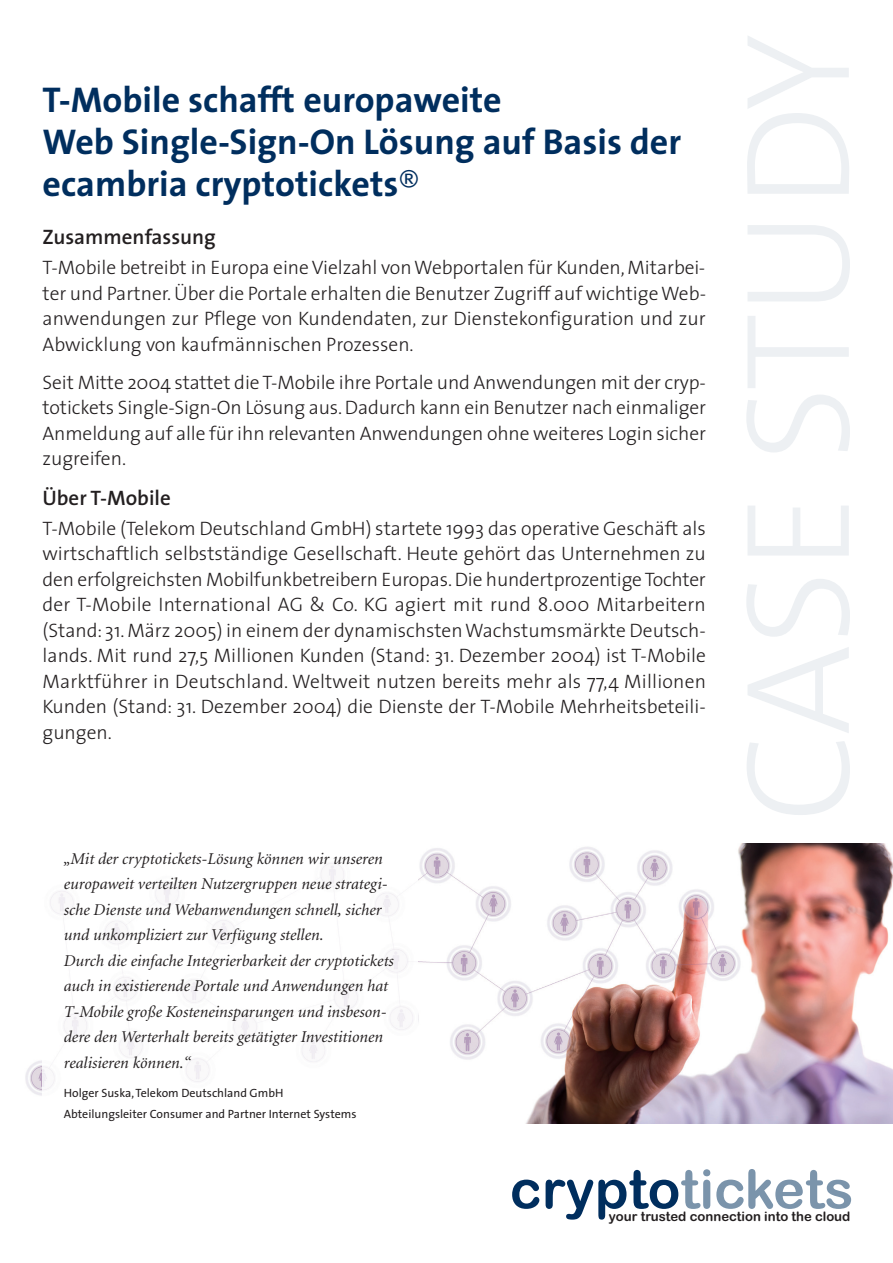
<style>
.page{position:relative;width:893px;height:1263px;background:#fff}
.page>*{position:absolute;margin:0;border:0;box-sizing:border-box;transform-origin:0 0}
.t1{font:54px "Arial Rounded MT Bold";color:#7b94ab}
.t2{font:700 36px/42px "The Sans";color:#002e5e}
.t3{font:600 21px "The Sans";color:#231f20}
.t4{font:300 19.5px/25.5px "The Sans";color:#231f20;text-align:justify}
.t5{font:italic 16.5px/25.5px "Minion";color:#231f20}
.t6{font:13.05px "Arial Rounded MT Bold";color:#231f20}
.t7{font:12px/21px "The Sans";color:#231f20}
.s1{color:#002e5e}
</style>
<div class="page">
<svg style="left:746px;top:36px;width:104px;height:779px"></svg>
<img style="left:25px;top:843px;width:868px;height:280px">
<img style="left:43px;top:843px;width:374px;height:280px">
<h2 class="t2" style="left:43px;top:82px;width:640px">T-Mobile schafft europaweite<br>Web Single-Sign-On Lösung auf Basis der ecambria cryptotickets<sup>®</sup></h2>
<p class="t3" style="left:43px;top:229px;width:175px">Zusammenfassung</p>
<p class="t4" style="left:43px;top:257px;width:665px">T-Mobile betreibt in Europa eine Vielzahl von Webportalen für Kunden, Mitarbei&shy;ter und Partner. Über die Portale erhalten die Benutzer Zugriff auf wichtige Web&shy;anwendungen zur Pflege von Kundendaten, zur Dienstekonfiguration und zur Abwicklung von kaufmännischen Prozessen.</p>
<p class="t4" style="left:43px;top:372px;width:665px">Seit Mitte 2004 stattet die T-Mobile ihre Portale und Anwendungen mit der cryp&shy;totickets Single-Sign-On Lösung aus. Dadurch kann ein Benutzer nach einmaliger Anmeldung auf alle für ihn relevanten Anwendungen ohne weiteres Login sicher zugreifen.</p>
<p class="t3" style="left:43px;top:490px;width:130px">Über T-Mobile</p>
<p class="t4" style="left:43px;top:518px;width:665px">T-Mobile (Telekom Deutschland GmbH) startete 1993 das operative Geschäft als wirtschaftlich selbstständige Gesellschaft. Heute gehört das Unternehmen zu den erfolgreichsten Mobilfunkbetreibern Europas. Die hundertprozentige Tochter der T-Mobile International AG &amp; Co. KG agiert mit rund 8.000 Mitarbeitern (Stand: 31. März 2005) in einem der dynamischsten Wachstumsmärkte Deutsch&shy;lands. Mit rund 27,5 Millionen Kunden (Stand: 31. Dezember 2004) ist T-Mobile Marktführer in Deutschland. Weltweit nutzen bereits mehr als 77,4 Millionen Kunden (Stand: 31. Dezember 2004) die Dienste der T-Mobile Mehrheitsbeteili&shy;gungen.</p>
<p class="t5" style="left:64px;top:847px;width:332px">„Mit der cryptotickets-Lösung können wir unseren europaweit verteilten Nutzergruppen neue strategi&shy;sche Dienste und Webanwendungen schnell, sicher und unkompliziert zur Verfügung stellen.<br>Durch die einfache Integrierbarkeit der cryptotickets auch in existierende Portale und Anwendungen hat T-Mobile große Kosteneinsparungen und insbeson&shy;dere den Werterhalt bereits getätigter Investitionen realisieren können.“</p>
<p class="t7" style="left:64px;top:1084px;width:294px">Holger Suska, Telekom Deutschland GmbH<br>Abteilungsleiter Consumer and Partner Internet Systems</p>
<h1 class="t1" style="left:510px;top:1158px;width:345px"><span class="s1">crypto</span>tickets</h1>
<p class="t6" style="left:609px;top:1208px;width:243px">your trusted connection into the cloud</p>
</div>
